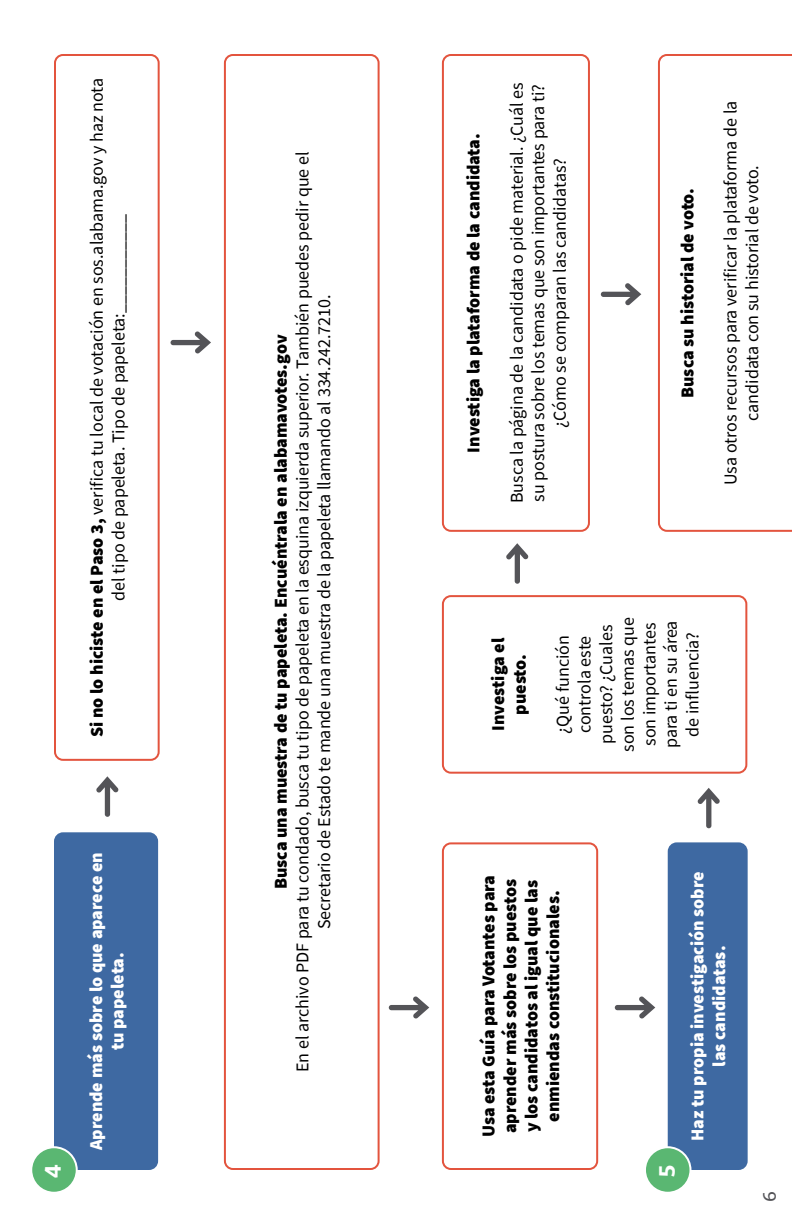
<style>
.page{position:relative;width:792px;height:1224px;background:#fff}
.page>*{position:absolute;margin:0;border:0;box-sizing:border-box;transform-origin:0 0}
.t1{font:700 22px "Bitter";color:#fff}
.t2{font:18px/21.6px "Source Sans Pro";color:#000;text-align:center}
.t3{font:900 18px/21.6px "Source Sans Pro";color:#000;text-align:center}
.t4{font:900 18px/21.6px "Source Sans Pro";color:#fff;text-align:center}
.t5{font:18px "Bitter";color:#545458}
.s1{font-weight:900}
</style>
<div class="page">
<div style="left:54px;top:832px;width:104px;height:338px;background:#3e69a2;border-radius:9px"></div>
<div style="left:31px;top:1147px;width:46px;height:46px;background:#5ab772;border-radius:50%"></div>
<div style="left:30px;top:1146px;width:48px;height:48px;border:2px solid #fff;border-radius:50%"></div>
<div style="left:54px;top:54px;width:106px;height:707px;border:2px solid #e3543e;border-radius:8px"></div>
<div style="left:224px;top:54px;width:156px;height:1116px;border:2px solid #e3543e;border-radius:8px"></div>
<div style="left:442px;top:842px;width:156px;height:328px;border:2px solid #e3543e;border-radius:8px"></div>
<div style="left:442px;top:595px;width:305px;height:179px;border:2px solid #e3543e;border-radius:8px"></div>
<div style="left:442px;top:54px;width:148px;height:478px;border:2px solid #e3543e;border-radius:8px"></div>
<div style="left:668px;top:842px;width:80px;height:328px;background:#3e69a2;border-radius:9px"></div>
<div style="left:645px;top:1147px;width:45px;height:46px;background:#5ab772;border-radius:50%"></div>
<div style="left:644px;top:1146px;width:48px;height:48px;border:2px solid #fff;border-radius:50%"></div>
<svg style="left:96px;top:776px;width:22px;height:41px"></svg>
<svg style="left:170px;top:331px;width:41px;height:23px"></svg>
<svg style="left:615px;top:996px;width:40px;height:23px"></svg>
<svg style="left:389px;top:996px;width:40px;height:23px"></svg>
<svg style="left:697px;top:788px;width:23px;height:40px"></svg>
<svg style="left:506px;top:543px;width:22px;height:41px"></svg>
<svg style="left:601px;top:283px;width:40px;height:22px"></svg>
<svg style="left:658px;top:54px;width:134px;height:478px"></svg>
<p class="t2" style="left:86px;top:737px;width:661px;rotate:-90deg"><span class="s1">Si no lo hiciste en el Paso 3,</span> verifica tu local de votación en sos.alabama.gov y haz nota del tipo de papeleta. Tipo de papeleta:___________</p>
<p class="t1" style="left:40px;top:1178px;width:15px;rotate:-90deg">4</p>
<p class="t4" style="left:85px;top:1150px;width:300px;rotate:-90deg">Aprende más sobre lo que aparece en tu papeleta.</p>
<p class="t2" style="left:292px;top:1072px;width:922px;rotate:-90deg">En el archivo PDF para tu condado, busca tu tipo de papeleta en la esquina izquierda superior. También puedes pedir que el<br>Secretario de Estado te mande una muestra de la papeleta llamando al 334.242.7210.</p>
<p class="t3" style="left:270px;top:889px;width:556px;rotate:-90deg">Busca una muestra de tu papeleta. Encuéntrala en alabamavotes.gov</p>
<p class="t3" style="left:462px;top:453px;width:321px;rotate:-90deg">Investiga la plataforma de la candidata.</p>
<p class="t2" style="left:506px;top:503px;width:422px;rotate:-90deg">Busca la página de la candidata o pide material. ¿Cuál es su postura sobre los temas que son importantes para ti? ¿Cómo se comparan las candidatas?</p>
<p class="t3" style="left:676px;top:398px;width:212px;rotate:-90deg">Busca su historial de voto.</p>
<p class="t2" style="left:720px;top:485px;width:386px;rotate:-90deg">Usa otros recursos para verificar la plataforma de la candidata con su historial de voto.</p>
<p class="t3" style="left:487px;top:731px;width:94px;rotate:-90deg">Investiga el puesto.</p>
<p class="t2" style="left:552px;top:752px;width:136px;rotate:-90deg">¿Qué función controla este puesto? ¿Cuales son los temas que son importantes para ti en su área de influencia?</p>
<p class="t3" style="left:477px;top:1137px;width:264px;rotate:-90deg">Usa esta Guía para Votantes para aprender más sobre los puestos y los candidatos al igual que las enmiendas constitucionales.</p>
<p class="t1" style="left:654px;top:1177px;width:14px;rotate:-90deg">5</p>
<p class="t4" style="left:687px;top:1141px;width:271px;rotate:-90deg">Haz tu propia investigación sobre las candidatas.</p>
<p class="t5" style="left:759px;top:1202px;width:12px;rotate:-90deg">6</p>
</div>
